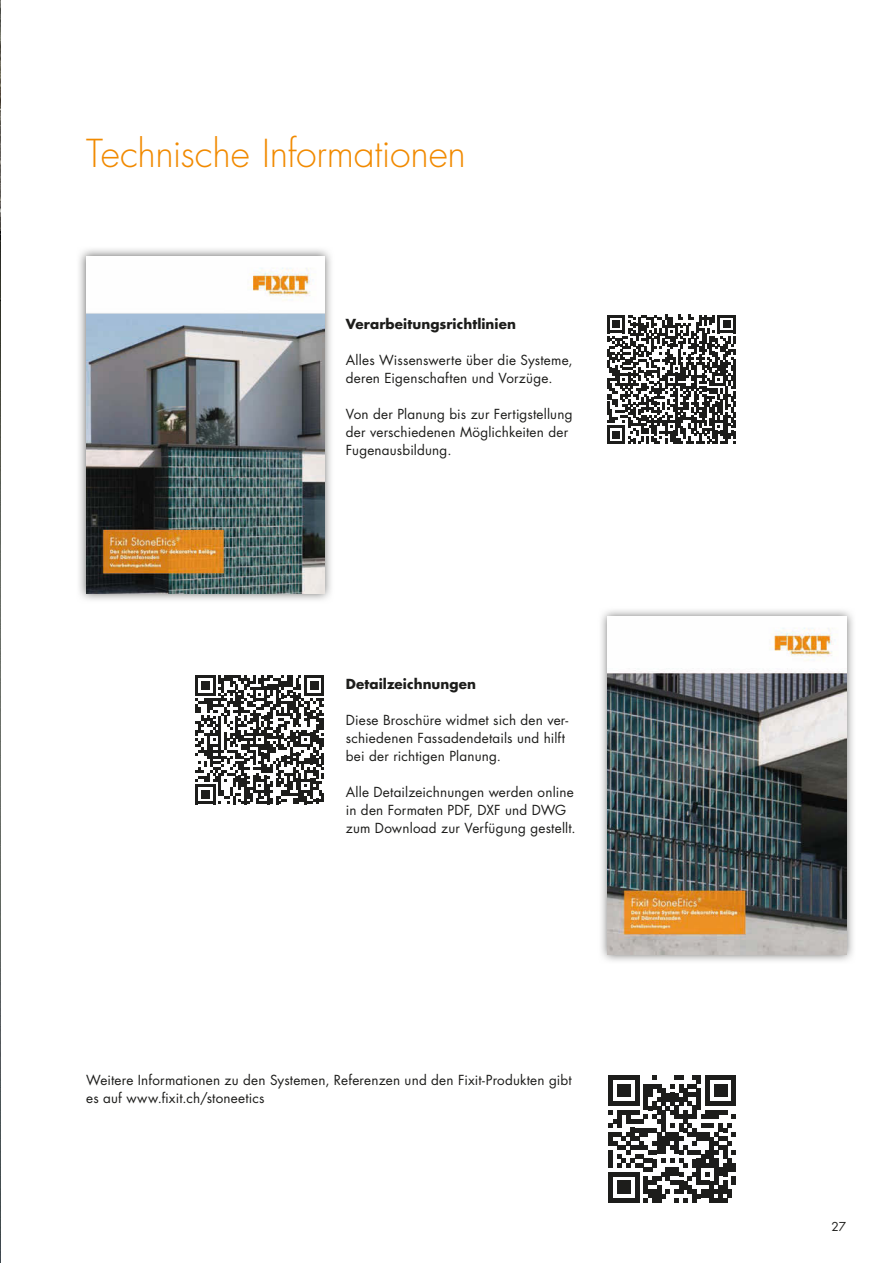
<style>
.page{position:relative;width:893px;height:1263px;background:#fff}
.page>*{position:absolute;margin:0;border:0;box-sizing:border-box;transform-origin:0 0}
.t1{font:300 37.5px "Futura Std";letter-spacing:-.01em;color:#f18a00}
.t2{font:13.5px/18px "Futura Std";letter-spacing:.015em;color:#1d1d1b}
.t3{font:700 13.5px "Futura Std";letter-spacing:.005em;color:#1d1d1b}
.t4{font:12px "Futura Std";color:#1d1d1b}
</style>
<div class="page">
<img style="left:79px;top:249px;width:252px;height:351px">
<img style="left:86px;top:256px;width:239px;height:338px">
<img style="left:601px;top:610px;width:252px;height:351px">
<img style="left:607px;top:617px;width:239px;height:337px">
<svg style="left:607px;top:315px;width:129px;height:129px"></svg>
<svg style="left:195px;top:675px;width:129px;height:129px"></svg>
<svg style="left:608px;top:1075px;width:128px;height:127px"></svg>
<img style="left:0;top:0;width:1px;height:1263px">
<h1 class="t1" style="left:86px;top:130px;width:381px">Technische Informationen</h1>
<p class="t3" style="left:346px;top:315px;width:172px">Verarbeitungsrichtlinien</p>
<p class="t2" style="left:346px;top:351px;width:228px">Alles Wissenswerte über die Systeme, deren Eigenschaften und Vorzüge.</p>
<p class="t2" style="left:346px;top:405px;width:228px">Von der Planung bis zur Fertigstellung der verschiedenen Möglichkeiten der<br>Fugenausbildung.</p>
<p class="t3" style="left:346px;top:675px;width:132px">Detailzeichnungen</p>
<p class="t2" style="left:346px;top:711px;width:224px">Diese Broschüre widmet sich den ver&shy;schiedenen Fassadendetails und hilft bei der richtigen Planung.</p>
<p class="t2" style="left:346px;top:783px;width:231px">Alle Detailzeichnungen werden online in den Formaten PDF, DXF und DWG zum Download zur Verfügung gestellt.</p>
<p class="t2" style="left:86px;top:1071px;width:487px">Weitere Informationen zu den Systemen, Referenzen und den Fixit-Produkten gibt es auf www.fixit.ch/stoneetics</p>
<p class="t4" style="left:831px;top:1219px;width:16px">27</p>
</div>
